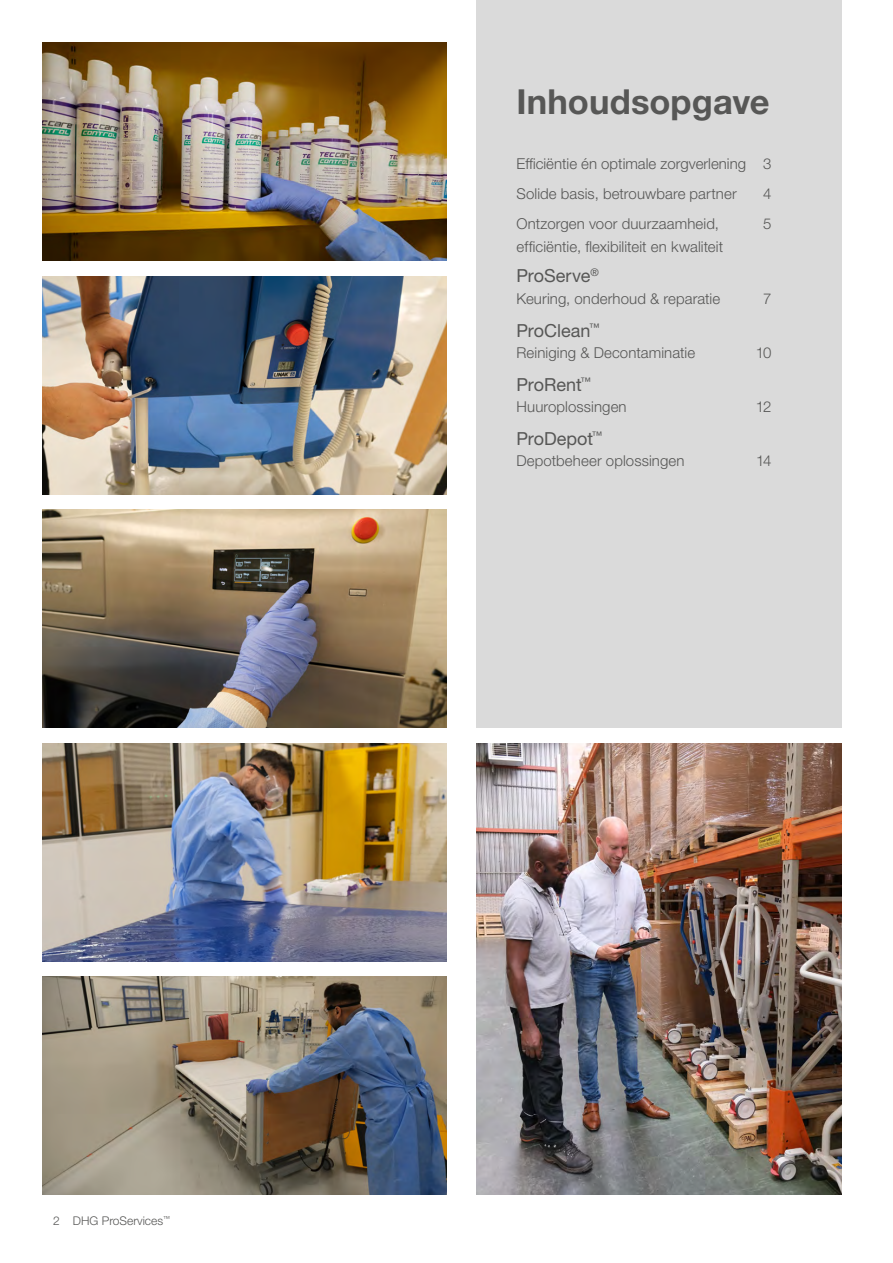
<style>
.page{position:relative;width:893px;height:1263px;background:#fff}
.page>*{position:absolute;margin:0;border:0;box-sizing:border-box;transform-origin:0 0}
.t1{font:700 34.5px "Helvetica Neue LT Std";color:#575756}
.t2{font:18px "Helvetica Neue LT Std";letter-spacing:-.005em;color:#575756}
.t3{font:300 15px/30px "Helvetica Neue LT Std";letter-spacing:.005em;color:#575756}
.t4{font:300 12px "Helvetica Neue LT Std";color:#575756}
</style>
<div class="page">
<div style="left:476px;top:0;width:366px;height:728px;background:#dadada"></div>
<img style="left:43px;top:43px;width:403px;height:218px">
<img style="left:43px;top:510px;width:403px;height:218px">
<img style="left:43px;top:276px;width:403px;height:218px">
<img style="left:43px;top:743px;width:403px;height:218px">
<img style="left:43px;top:977px;width:403px;height:218px">
<img style="left:476px;top:743px;width:366px;height:452px">
<p class="t4" style="left:53px;top:1213px;width:118px">2 DHG ProServices<sup>™</sup></p>
<h1 class="t1" style="left:517px;top:80px;width:255px">Inhoudsopgave</h1>
<p class="t3" style="left:517px;top:149px;width:257px">Efficiëntie én optimale zorgverlening 3<br>Solide basis, betrouwbare partner</p>
<p class="t3" style="left:763px;top:179px;width:10px">4</p>
<p class="t3" style="left:517px;top:209px;width:204px">Ontzorgen voor duurzaamheid,</p>
<p class="t3" style="left:763px;top:209px;width:10px">5</p>
<p class="t3" style="left:517px;top:231px;width:208px">efficiëntie, flexibiliteit en kwaliteit</p>
<p class="t2" style="left:517px;top:265px;width:84px">ProServe<sup>®</sup></p>
<p class="t3" style="left:517px;top:284px;width:205px">Keuring, onderhoud &amp; reparatie</p>
<p class="t3" style="left:763px;top:284px;width:10px">7</p>
<p class="t2" style="left:517px;top:320px;width:84px">ProClean<sup>™</sup></p>
<p class="t3" style="left:517px;top:338px;width:180px">Reiniging &amp; Decontaminatie</p>
<p class="t3" style="left:756px;top:338px;width:17px">10</p>
<p class="t2" style="left:517px;top:374px;width:76px">ProRent<sup>™</sup></p>
<p class="t3" style="left:517px;top:392px;width:112px">Huuroplossingen</p>
<p class="t3" style="left:756px;top:392px;width:17px">12</p>
<p class="t2" style="left:517px;top:428px;width:87px">ProDepot<sup>™</sup></p>
<p class="t3" style="left:517px;top:446px;width:169px">Depotbeheer oplossingen</p>
<p class="t3" style="left:756px;top:446px;width:17px">14</p>
</div>
